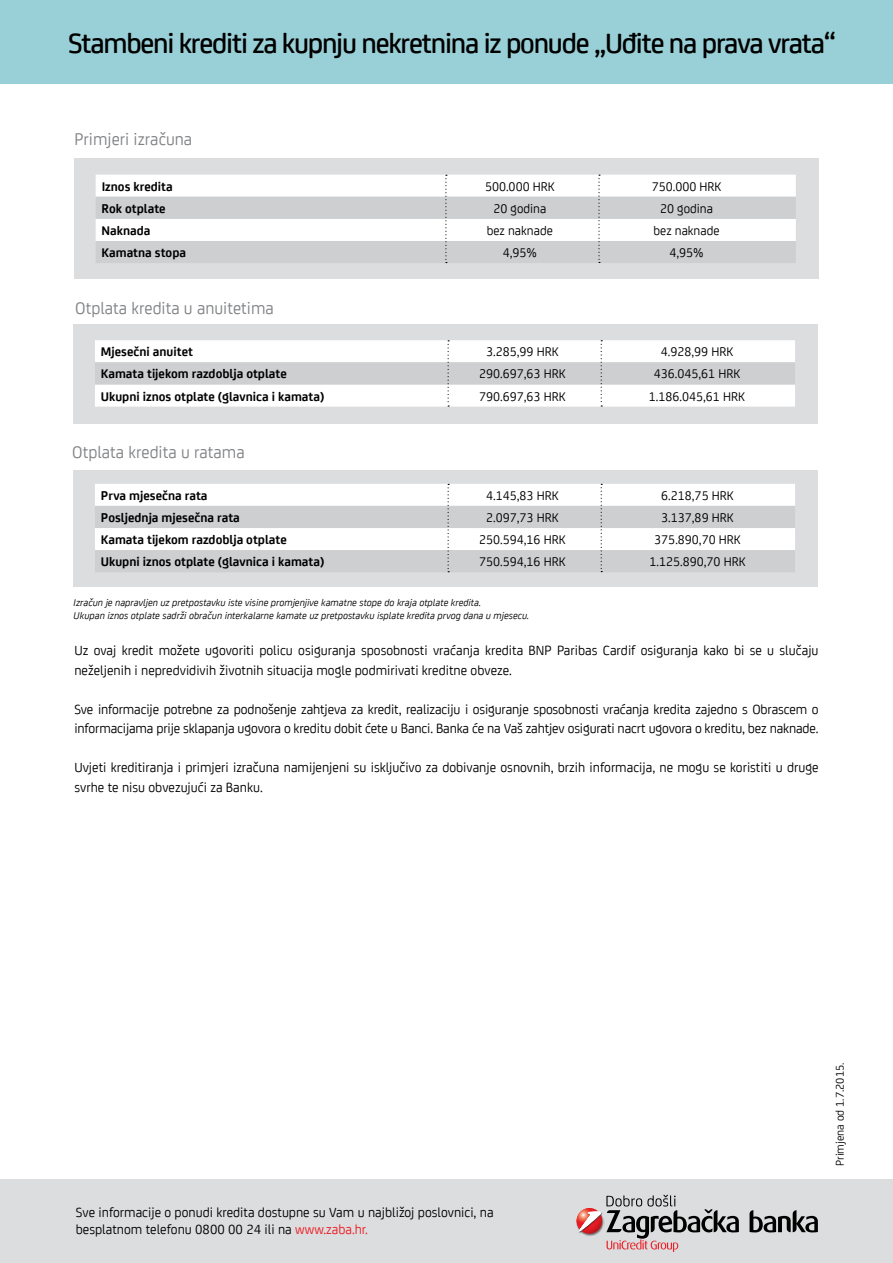
<style>
.page{position:relative;width:893px;height:1263px;background:#fff}
.page>*{position:absolute;margin:0;border:0;box-sizing:border-box;transform-origin:0 0}
.t1{font:500 30px "Uni Credit";letter-spacing:-.04em;color:#000}
.t2{font:18px "Uni Credit";color:#808285}
.t3{font:14.25px/19.5px "Uni Credit";color:#000}
.t4{font:13.5px "Uni Credit";color:#000}
.t5{font:700 13.5px "Uni Credit";color:#000}
.t6{font:12px "FS Joey";color:#000}
.t7{font:italic 10.5px/13.5px "Uni Credit";color:#000}
.s1{color:#ed1d24}
</style>
<div class="page">
<div style="left:0;top:0;width:893px;height:84px;background:#99d0d7"></div>
<div style="left:74px;top:159px;width:745px;height:120px;background:#dcddde"></div>
<div style="left:74px;top:324px;width:744px;height:99px;background:#dcddde"></div>
<div style="left:74px;top:469px;width:744px;height:117px;background:#dcddde"></div>
<div style="left:0;top:1179px;width:893px;height:84px;background:#dcddde"></div>
<div style="left:96px;top:175px;width:700px;height:22px;background:#fff"></div>
<svg style="left:96px;top:197px;width:700px;height:66px;fill:#cdcfd0"></svg>
<div style="left:95px;top:484px;width:700px;height:22px;background:#fff"></div>
<svg style="left:95px;top:506px;width:700px;height:66px;fill:#cdcfd0"></svg>
<svg style="left:598px;top:175px;width:2px;height:88px"></svg>
<svg style="left:601px;top:484px;width:1px;height:88px"></svg>
<svg style="left:445px;top:175px;width:2px;height:88px"></svg>
<svg style="left:95px;top:340px;width:700px;height:67px"></svg>
<svg style="left:448px;top:484px;width:1px;height:88px"></svg>
<img style="left:576px;top:1213px;width:3px;height:17px">
<svg style="left:577px;top:1208px;width:25px;height:25px"></svg>
<svg style="left:749px;top:1210px;width:69px;height:22px"></svg>
<svg style="left:579px;top:1194px;width:160px;height:58px"></svg>
<h1 class="t1" style="left:68px;top:21px;width:769px">Stambeni krediti za kupnju nekretnina iz ponude „Uđite na prava vrata“</h1>
<p class="t2" style="left:74px;top:126px;width:119px">Primjeri izračuna</p>
<p class="t5" style="left:102px;top:176px;width:73px">Iznos kredita</p>
<p class="t4" style="left:485px;top:177px;width:71px">500.000 HRK</p>
<p class="t4" style="left:652px;top:177px;width:71px">750.000 HRK</p>
<p class="t5" style="left:102px;top:198px;width:65px">Rok otplate</p>
<p class="t4" style="left:493px;top:199px;width:54px">20 godina</p>
<p class="t4" style="left:660px;top:199px;width:54px">20 godina</p>
<p class="t5" style="left:102px;top:220px;width:50px">Naknada</p>
<p class="t4" style="left:487px;top:221px;width:68px">bez naknade</p>
<p class="t4" style="left:653px;top:221px;width:68px">bez naknade</p>
<p class="t5" style="left:102px;top:242px;width:86px">Kamatna stopa</p>
<p class="t4" style="left:503px;top:243px;width:36px">4,95%</p>
<p class="t4" style="left:669px;top:243px;width:36px">4,95%</p>
<p class="t2" style="left:75px;top:295px;width:200px">Otplata kredita u anuitetima</p>
<p class="t5" style="left:101px;top:342px;width:94px">Mjesečni anuitet</p>
<p class="t4" style="left:486px;top:342px;width:74px">3.285,99 HRK</p>
<p class="t4" style="left:661px;top:342px;width:74px">4.928,99 HRK</p>
<p class="t5" style="left:101px;top:364px;width:187px">Kamata tijekom razdoblja otplate</p>
<p class="t4" style="left:479px;top:364px;width:88px">290.697,63 HRK</p>
<p class="t4" style="left:654px;top:364px;width:88px">436.045,61 HRK</p>
<p class="t5" style="left:101px;top:386px;width:225px">Ukupni iznos otplate (glavnica i kamata)</p>
<p class="t4" style="left:479px;top:386px;width:88px">790.697,63 HRK</p>
<p class="t4" style="left:649px;top:386px;width:98px">1.186.045,61 HRK</p>
<p class="t2" style="left:72px;top:439px;width:174px">Otplata kredita u ratama</p>
<p class="t5" style="left:101px;top:485px;width:108px">Prva mjesečna rata</p>
<p class="t4" style="left:486px;top:486px;width:74px">4.145,83 HRK</p>
<p class="t4" style="left:661px;top:486px;width:74px">6.218,75 HRK</p>
<p class="t5" style="left:101px;top:507px;width:140px">Posljednja mjesečna rata</p>
<p class="t4" style="left:486px;top:508px;width:74px">2.097,73 HRK</p>
<p class="t4" style="left:661px;top:508px;width:74px">3.137,89 HRK</p>
<p class="t5" style="left:101px;top:529px;width:187px">Kamata tijekom razdoblja otplate</p>
<p class="t4" style="left:479px;top:530px;width:88px">250.594,16 HRK</p>
<p class="t4" style="left:654px;top:530px;width:88px">375.890,70 HRK</p>
<p class="t5" style="left:101px;top:552px;width:225px">Ukupni iznos otplate (glavnica i kamata)</p>
<p class="t4" style="left:479px;top:552px;width:88px">750.594,16 HRK</p>
<p class="t4" style="left:649px;top:552px;width:98px">1.125.890,70 HRK</p>
<p class="t7" style="left:74px;top:595px;width:457px">Izračun je napravljen uz pretpostavku iste visine promjenjive kamatne stope do kraja otplate kredita.<br>Ukupan iznos otplate sadrži obračun interkalarne kamate uz pretpostavku isplate kredita prvog dana u mjesecu.</p>
<p class="t3" style="left:74px;top:640px;width:746px">Uz ovaj kredit možete ugovoriti policu osiguranja sposobnosti vraćanja kredita BNP Paribas Cardif osiguranja kako bi se u slučaju neželjenih i nepredvidivih životnih situacija mogle podmirivati kreditne obveze.</p>
<p class="t3" style="left:74px;top:699px;width:746px">Sve informacije potrebne za podnošenje zahtjeva za kredit, realizaciju i osiguranje sposobnosti vraćanja kredita zajedno s Obrascem o informacijama prije sklapanja ugovora o kreditu dobit ćete u Banci. Banka će na Vaš zahtjev osigurati nacrt ugovora o kreditu, bez naknade.</p>
<p class="t3" style="left:74px;top:757px;width:746px">Uvjeti kreditiranja i primjeri izračuna namijenjeni su isključivo za dobivanje osnovnih, brzih informacija, ne mogu se koristiti u druge svrhe te nisu obvezujući za Banku.</p>
<p class="t3" style="left:76px;top:1203px;width:419px;line-height:17.1px">Sve informacije o ponudi kredita dostupne su Vam u najbližoj poslovnici, na besplatnom telefonu 0800 00 24 ili na <span class="s1">www.zaba.hr.</span></p>
<p class="t6" style="left:831px;top:1166px;width:105px;rotate:-90deg">Primjena od 1.7.2015.</p>
</div>
